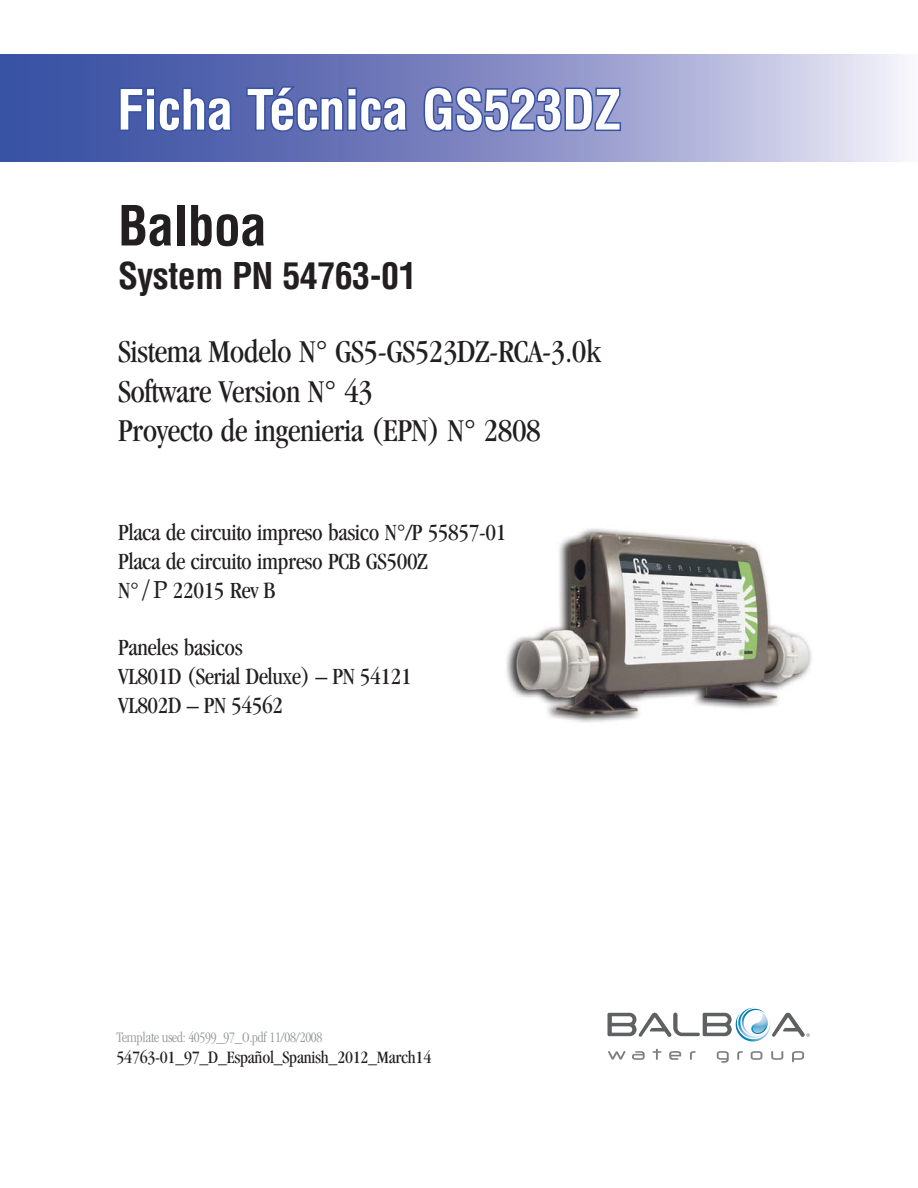
<style>
.page{position:relative;width:918px;height:1188px;background:#fff}
.page>*{position:absolute;margin:0;border:0;box-sizing:border-box;transform-origin:0 0}
.t1{font:700 condensed 54px "Helvetica";letter-spacing:-.015em;color:#fff}
.t2{font:700 condensed 54px "Helvetica";letter-spacing:-.015em;color:#231f20}
.t3{font:700 condensed 36px "Helvetica";letter-spacing:-.015em;color:#231f20}
.t4{font:condensed 33px/39.6px "Garamond";letter-spacing:-.015em;color:#231f20}
.t5{font:condensed 24px/28.8px "Garamond";letter-spacing:-.015em;color:#231f20}
.t6{font:condensed 18px "Garamond";letter-spacing:-.015em;color:#231f20}
.t7{font:300 condensed 15px "Garamond";letter-spacing:-.015em;color:#939598}
.s1{font-family:"Palatino";font-stretch:normal}
</style>
<div class="page">
<svg style="left:0;top:54px;width:905px;height:108px;background:#8a93c7"></svg>
<svg style="left:118px;top:86px;width:116px;height:47px;background:#445aa8"></svg>
<svg style="left:245px;top:85px;width:164px;height:48px;background:#5464ae"></svg>
<svg style="left:422px;top:85px;width:201px;height:49px;background:#6977b8"></svg>
<img style="left:506px;top:528px;width:306px;height:195px">
<svg style="left:608px;top:1051px;width:17px;height:9px"></svg>
<svg style="left:632px;top:1051px;width:13px;height:9px"></svg>
<svg style="left:653px;top:1049px;width:9px;height:11px"></svg>
<svg style="left:669px;top:1051px;width:12px;height:9px"></svg>
<svg style="left:737px;top:1051px;width:6px;height:9px"></svg>
<svg style="left:690px;top:1051px;width:6px;height:9px"></svg>
<svg style="left:751px;top:1051px;width:11px;height:9px"></svg>
<svg style="left:771px;top:1051px;width:12px;height:9px"></svg>
<svg style="left:717px;top:1051px;width:12px;height:12px"></svg>
<svg style="left:792px;top:1051px;width:12px;height:11px"></svg>
<svg style="left:608px;top:1008px;width:202px;height:34px"></svg>
<h1 class="t1" style="left:117px;top:85px;width:506px">Ficha Técnica GS523DZ</h1>
<h1 class="t2" style="left:118px;top:201px;width:150px">Balboa</h1>
<h2 class="t3" style="left:118px;top:259px;width:300px">System PN 54763-01</h2>
<h3 class="t4" style="left:118px;top:335px;width:484px">Sistema Modelo N° GS5-GS523DZ-RCA-3.0k<br>Software Version N° 43<br>Proyecto de ingenieria (EPN) N° 2808</h3>
<p class="t5" style="left:118px;top:520px;width:390px">Placa de circuito impreso basico N°/P 55857-01<br>Placa de circuito impreso PCB GS500Z<br>N°<span class="s1">/P</span> 22015 Rev B</p>
<p class="t5" style="left:118px;top:636px;width:295px">Paneles basicos<br>VL801D (Serial Deluxe) – PN 54121<br>VL802D – PN 54562</p>
<p class="t7" style="left:117px;top:1028px;width:207px">Template used: 40599_97_O.pdf 11/08/2008</p>
<p class="t6" style="left:117px;top:1050px;width:316px">54763-01_97_D_Español_Spanish_2012_March14</p>
</div>
